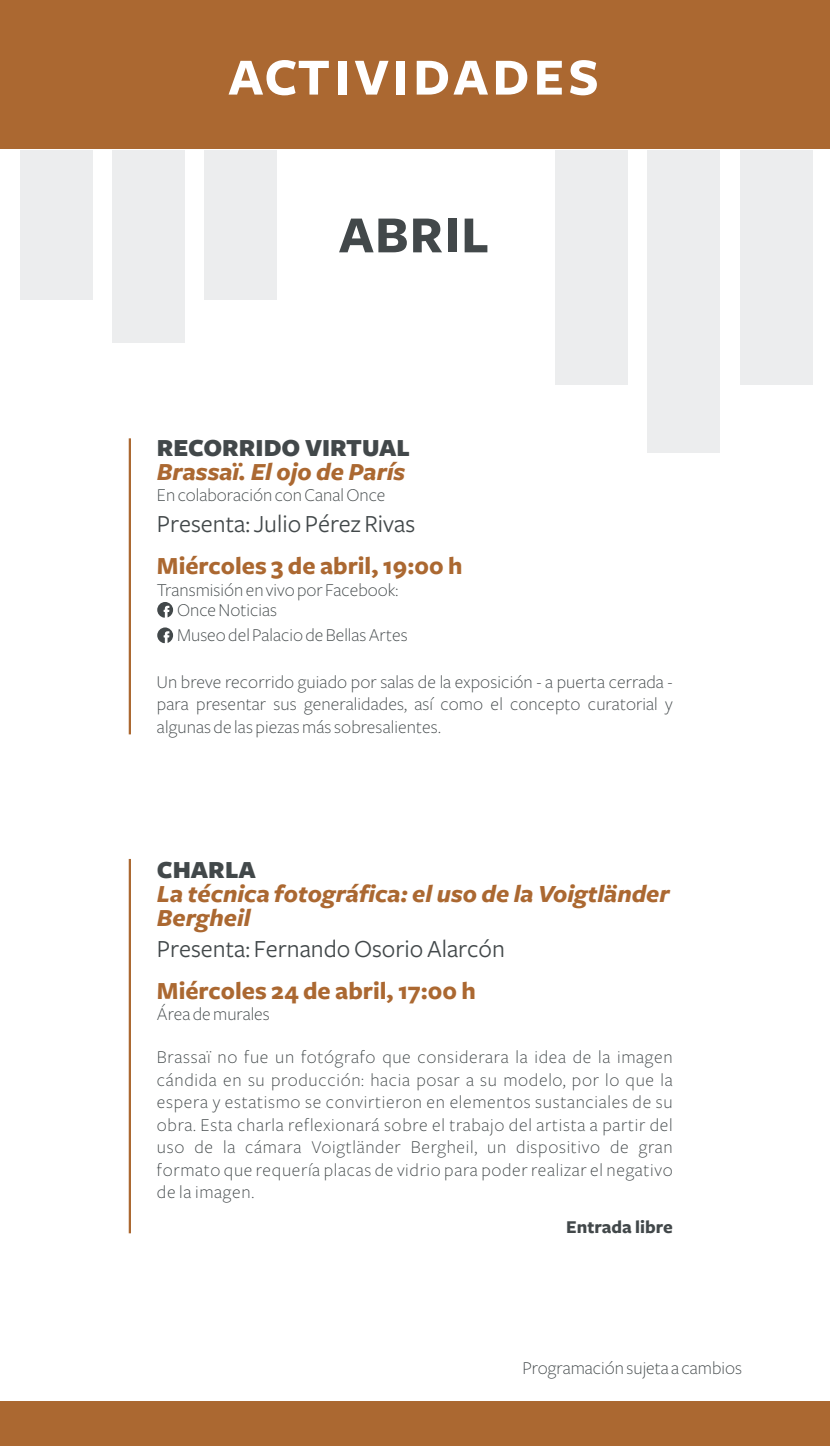
<style>
.page{position:relative;width:830px;height:1446px;background:#fff}
.page>*{position:absolute;margin:0;border:0;box-sizing:border-box;transform-origin:0 0}
.t1{font:700 54px "Freight Sans";letter-spacing:.08em;color:#fff}
.t2{font:700 54px "Freight Sans";letter-spacing:.02em;color:#42484a}
.t3{font:italic 700 25.5px/24px "Freight Sans";color:#ab6831}
.t4{font:25.5px "Freight Sans";color:#42484a}
.t5{font:700 25.5px "Freight Sans";color:#ab6831}
.t6{font:25.5px "Freight Sans Black SC";color:#42484a}
.t7{font:300 18.75px/22.5px "Freight Sans";color:#42484a;text-align:justify}
.t8{font:700 18.75px "Freight Sans";color:#42484a}
</style>
<div class="page">
<div style="left:739px;top:150px;width:73px;height:235px;background:#e6e7e9"></div>
<div style="left:555px;top:150px;width:72px;height:235px;background:#e6e7e9"></div>
<div style="left:647px;top:150px;width:72px;height:303px;background:#e6e7e9"></div>
<div style="left:204px;top:150px;width:73px;height:149px;background:#e6e7e9"></div>
<div style="left:20px;top:150px;width:72px;height:149px;background:#e6e7e9"></div>
<div style="left:112px;top:150px;width:73px;height:192px;background:#e6e7e9"></div>
<div style="left:0;top:0;width:829px;height:149px;background:#ab6831"></div>
<div style="left:0;top:1401px;width:829px;height:45px;background:#ab6831"></div>
<svg style="left:157px;top:627px;width:16px;height:16px"></svg>
<svg style="left:157px;top:602px;width:16px;height:15px"></svg>
<hr style="left:129px;top:859px;width:2px;height:374px;background:#ab6831">
<hr style="left:129px;top:438px;width:2px;height:296px;background:#ab6831">
<h1 class="t1" style="left:228px;top:48px;width:372px">ACTIVIDADES</h1>
<h1 class="t2" style="left:339px;top:206px;width:152px">ABRIL</h1>
<h2 class="t6" style="left:157px;top:434px;width:254px">RECORRIDO VIRTUAL</h2>
<h2 class="t3" style="left:157px;top:460px;width:250px">Brassaï. El ojo de París</h2>
<p class="t7" style="left:157px;top:484px;width:230px">En colaboración con Canal Once</p>
<h2 class="t4" style="left:157px;top:509px;width:260px">Presenta: Julio Pérez Rivas</h2>
<h2 class="t5" style="left:157px;top:551px;width:307px">Miércoles 3 de abril, 19:00 h</h2>
<p class="t7" style="left:157px;top:579px;width:243px">Transmisión en vivo por Facebook:</p>
<p class="t7" style="left:177px;top:599px;width:101px">Once Noticias</p>
<p class="t7" style="left:177px;top:624px;width:232px">Museo del Palacio de Bellas Artes</p>
<p class="t7" style="left:157px;top:671px;width:517px">Un breve recorrido guiado por salas de la exposición - a puerta cerrada - para presentar sus generalidades, así como el concepto curatorial y algunas de las piezas más sobresalientes.</p>
<h2 class="t6" style="left:157px;top:856px;width:100px">CHARLA</h2>
<h2 class="t3" style="left:157px;top:882px;width:514px">La técnica fotográfica: el uso de la Voigtländer<br>Bergheil</h2>
<h2 class="t4" style="left:157px;top:934px;width:349px">Presenta: Fernando Osorio Alarcón</h2>
<h2 class="t5" style="left:157px;top:977px;width:320px">Miércoles 24 de abril, 17:00 h</h2>
<p class="t7" style="left:157px;top:1003px;width:114px">Área de murales</p>
<p class="t7" style="left:157px;top:1046px;width:517px">Brassaï no fue un fotógrafo que considerara la idea de la imagen cándida en su producción: hacia posar a su modelo, por lo que la espera y estatismo se convirtieron en elementos sustanciales de su obra. Esta charla reflexionará sobre el trabajo del artista a partir del uso de la cámara Voigtländer Bergheil, un dispositivo de gran formato que requería placas de vidrio para poder realizar el negativo de la imagen.</p>
<p class="t8" style="left:566px;top:1216px;width:108px">Entrada libre</p>
<p class="t7" style="left:522px;top:1357px;width:221px">Programación sujeta a cambios</p>
</div>
